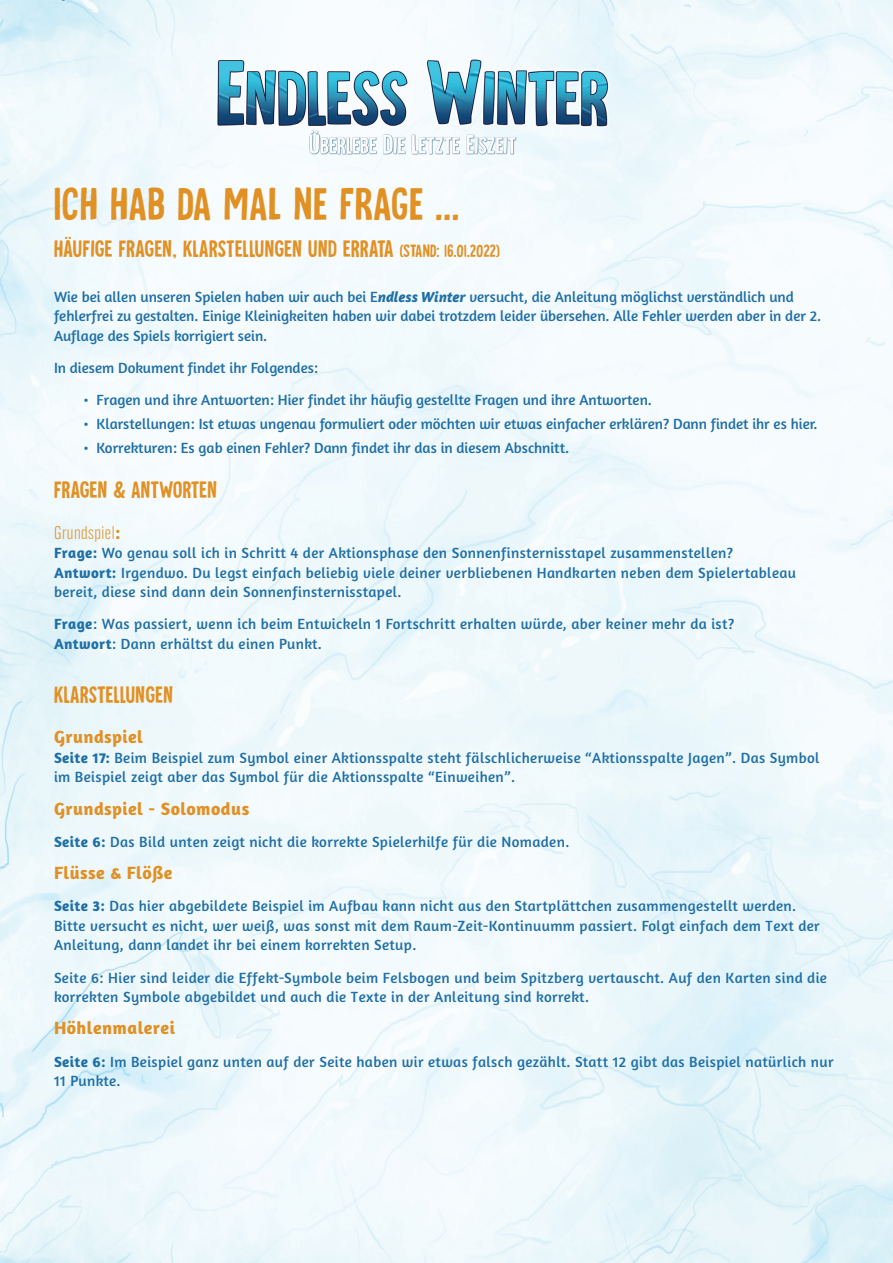
<style>
.page{position:relative;width:893px;height:1263px;background:#fff}
.page>*{position:absolute;margin:0;border:0;box-sizing:border-box;transform-origin:0 0}
.t1{font:46.5px "Tournedos";letter-spacing:.03em;color:#e19023}
.t2{font:24px "Tournedos";letter-spacing:.025em;color:#e19023}
.t3{font:700 18px "Amaranth";letter-spacing:.025em;color:#e19023}
.t4{font:300 18px "Alternate Gothic ATF";letter-spacing:.025em;color:#e19023}
.t5{font:15px/19.5px "Amaranth";letter-spacing:.025em;color:#1f6fa7}
.t6{font:15px/19.5px "Amaranth";color:#1f6fa7}
.s1{font-size:18px}
.s2{font-weight:700;font-style:italic}
.s3{font-family:"Amaranth";font-weight:700}
.s4{font-weight:700}
</style>
<div class="page">
<img style="left:0;top:0;width:893px;height:1263px">
<img style="left:102px;top:54px;width:621px;height:134px">
<h1 class="t1" style="left:54px;top:178px;width:407px">ICH HAB DA MAL NE FRAGE ...</h1>
<h2 class="t2" style="left:54px;top:235px;width:447px">HÄUFIGE FRAGEN, KLARSTELLUNGEN UND ERRATA <span class="s1">(STAND: 16.01.2022)</span></h2>
<p class="t6" style="left:54px;top:287px;width:769px">Wie bei allen unseren Spielen haben wir auch bei E<span class="s2">ndless Winter</span> versucht, die Anleitung möglichst verständlich und fehlerfrei zu gestalten. Einige Kleinigkeiten haben wir dabei trotzdem leider übersehen. Alle Fehler werden aber in der 2.<br>Auflage des Spiels korrigiert sein.</p>
<p class="t6" style="left:54px;top:358px;width:266px">In diesem Dokument findet ihr Folgendes:</p>
<p class="t6" style="left:84px;top:390px;width:570px">• Fragen und ihre Antworten: Hier findet ihr häufig gestellte Fragen und ihre Antworten.</p>
<p class="t6" style="left:84px;top:414px;width:735px">• Klarstellungen: Ist etwas ungenau formuliert oder möchten wir etwas einfacher erklären? Dann findet ihr es hier.</p>
<p class="t6" style="left:84px;top:438px;width:487px">• Korrekturen: Es gab einen Fehler? Dann findet ihr das in diesem Abschnitt.</p>
<h2 class="t2" style="left:54px;top:476px;width:164px">FRAGEN &amp; ANTWORTEN</h2>
<p class="t4" style="left:54px;top:522px;width:68px">Grundspiel<span class="s3">:</span></p>
<p class="t5" style="left:54px;top:543px;width:744px"><span class="s4">Frage:</span> Wo genau soll ich in Schritt 4 der Aktionsphase den Sonnenfinsternisstapel zusammenstellen?<br><span class="s4">Antwort:</span> Irgendwo. Du legst einfach beliebig viele deiner verbliebenen Handkarten neben dem Spielertableau bereit, diese sind dann dein Sonnenfinsternisstapel.</p>
<p class="t5" style="left:54px;top:614px;width:682px"><span class="s4">Frage</span>: Was passiert, wenn ich beim Entwickeln 1 Fortschritt erhalten würde, aber keiner mehr da ist?<br><span class="s4">Antwort</span>: Dann erhältst du einen Punkt.</p>
<h2 class="t2" style="left:54px;top:680px;width:120px">KLARSTELLUNGEN</h2>
<p class="t3" style="left:54px;top:726px;width:91px">Grundspiel</p>
<p class="t5" style="left:54px;top:748px;width:767px"><span class="s4">Seite 17:</span> Beim Beispiel zum Symbol einer Aktionsspalte steht fälschlicherweise “Aktionsspalte Jagen”. Das Symbol im Beispiel zeigt aber das Symbol für die Aktionsspalte “Einweihen”.</p>
<p class="t3" style="left:54px;top:797px;width:197px">Grundspiel - Solomodus</p>
<p class="t5" style="left:54px;top:832px;width:517px"><span class="s4">Seite 6:</span> Das Bild unten zeigt nicht die korrekte Spielerhilfe für die Nomaden.</p>
<p class="t3" style="left:54px;top:861px;width:120px">Flüsse &amp; Flöße</p>
<p class="t5" style="left:54px;top:896px;width:767px"><span class="s4">Seite 3:</span> Das hier abgebildete Beispiel im Aufbau kann nicht aus den Startplättchen zusammengestellt werden.<br>Bitte versucht es nicht, wer weiß, was sonst mit dem Raum-Zeit-Kontinuumm passiert. Folgt einfach dem Text der<br>Anleitung, dann landet ihr bei einem korrekten Setup.</p>
<p class="t5" style="left:54px;top:967px;width:774px">Seite 6: Hier sind leider die Effekt-Symbole beim Felsbogen und beim Spitzberg vertauscht. Auf den Karten sind die korrekten Symbole abgebildet und auch die Texte in der Anleitung sind korrekt.</p>
<p class="t3" style="left:54px;top:1017px;width:122px">Höhlenmalerei</p>
<p class="t5" style="left:54px;top:1051px;width:781px"><span class="s4">Seite 6:</span> Im Beispiel ganz unten auf der Seite haben wir etwas falsch gezählt. Statt 12 gibt das Beispiel natürlich nur<br>11 Punkte.</p>
</div>
